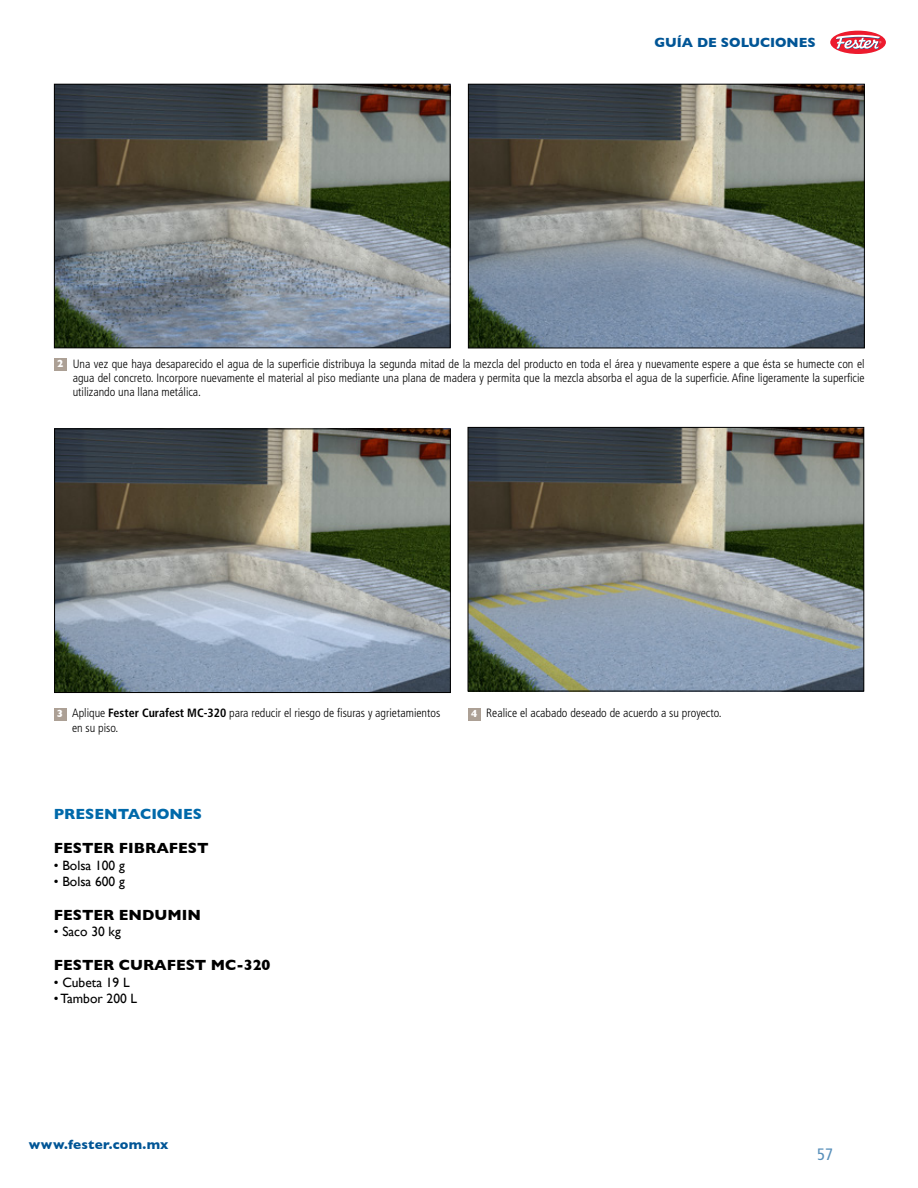
<style>
.page{position:relative;width:918px;height:1188px;background:#fff}
.page>*{position:absolute;margin:0;border:0;box-sizing:border-box;transform-origin:0 0}
.t1{font:condensed 16.5px "Frutiger";color:#578fba}
.t2{font:700 15px "Gill Sans";color:#000}
.t3{font:700 15px "Gill Sans";color:#0069aa}
.t4{font:13.5px "Gill Sans";color:#000}
.t5{font:700 13.5px "Gill Sans";color:#005596}
.t6{font:300 condensed 12px/14.4px "Frutiger";color:#000;text-align:justify}
.t7{font:700 10.5px "Gill Sans";color:#fff}
.s1{font-weight:700}
.s2{font-family:"Gill Sans";font-weight:700;font-stretch:normal;font-size:10.5px;color:#fff}
</style>
<div class="page">
<svg style="left:829px;top:30px;width:58px;height:25px"></svg>
<div style="left:830px;top:31px;width:56px;height:23px;background:#ed1b2e;border-radius:50%"></div>
<svg style="left:836px;top:35px;width:45px;height:15px"></svg>
<img style="left:56px;top:86px;width:392px;height:260px">
<div style="left:54px;top:84px;width:396px;height:264px;border:1px solid #000"></div>
<img style="left:470px;top:86px;width:393px;height:260px">
<div style="left:468px;top:84px;width:397px;height:264px;border:1px solid #000"></div>
<div style="left:54px;top:359px;width:12px;height:12px;background:#aca095"></div>
<img style="left:470px;top:429px;width:392px;height:260px">
<div style="left:468px;top:427px;width:396px;height:264px;border:1px solid #000"></div>
<img style="left:56px;top:431px;width:393px;height:260px">
<div style="left:54px;top:429px;width:397px;height:264px;border:1px solid #000"></div>
<div style="left:54px;top:708px;width:12px;height:12px;background:#aca095"></div>
<div style="left:468px;top:708px;width:12px;height:12px;background:#aca095"></div>
<p class="t5" style="left:654px;top:31px;width:163px">GUÍA DE SOLUCIONES</p>
<p class="t7" style="left:57px;top:355px;width:8px">2</p>
<p class="t6" style="left:73px;top:356px;width:793px">Una vez que haya desaparecido el agua de la superficie distribuya la segunda mitad de la mezcla del producto en toda el área y nuevamente espere a que ésta se humecte con el agua del concreto. Incorpore nuevamente el material al piso mediante una plana de madera y permita que la mezcla absorba el agua de la superficie. Afine ligeramente la superficie utilizando una llana metálica.</p>
<p class="t6" style="left:72px;top:706px;width:370px">Aplique <span class="s1">Fester Curafest MC-320</span> para reducir el riesgo de fisuras y agrietamientos en su piso.</p>
<p class="t7" style="left:57px;top:705px;width:8px">3</p>
<p class="t6" style="left:471px;top:706px;width:252px"><span class="s2">4</span> Realice el acabado deseado de acuerdo a su proyecto.</p>
<p class="t3" style="left:54px;top:802px;width:150px">PRESENTACIONES</p>
<p class="t2" style="left:54px;top:836px;width:156px">FESTER FIBRAFEST</p>
<p class="t4" style="left:54px;top:857px;width:73px">• Bolsa 100 g</p>
<p class="t4" style="left:54px;top:873px;width:73px">• Bolsa 600 g</p>
<p class="t2" style="left:54px;top:903px;width:149px">FESTER ENDUMIN</p>
<p class="t4" style="left:54px;top:924px;width:69px">• Saco 30 kg</p>
<p class="t2" style="left:54px;top:953px;width:218px">FESTER CURAFEST MC-320</p>
<p class="t4" style="left:54px;top:974px;width:77px">• Cubeta 19 L</p>
<p class="t4" style="left:54px;top:990px;width:85px">• Tambor 200 L</p>
<p class="t5" style="left:29px;top:1134px;width:141px">www.fester.com.mx</p>
<h1 class="t1" style="left:817px;top:1145px;width:17px">57</h1>
</div>
